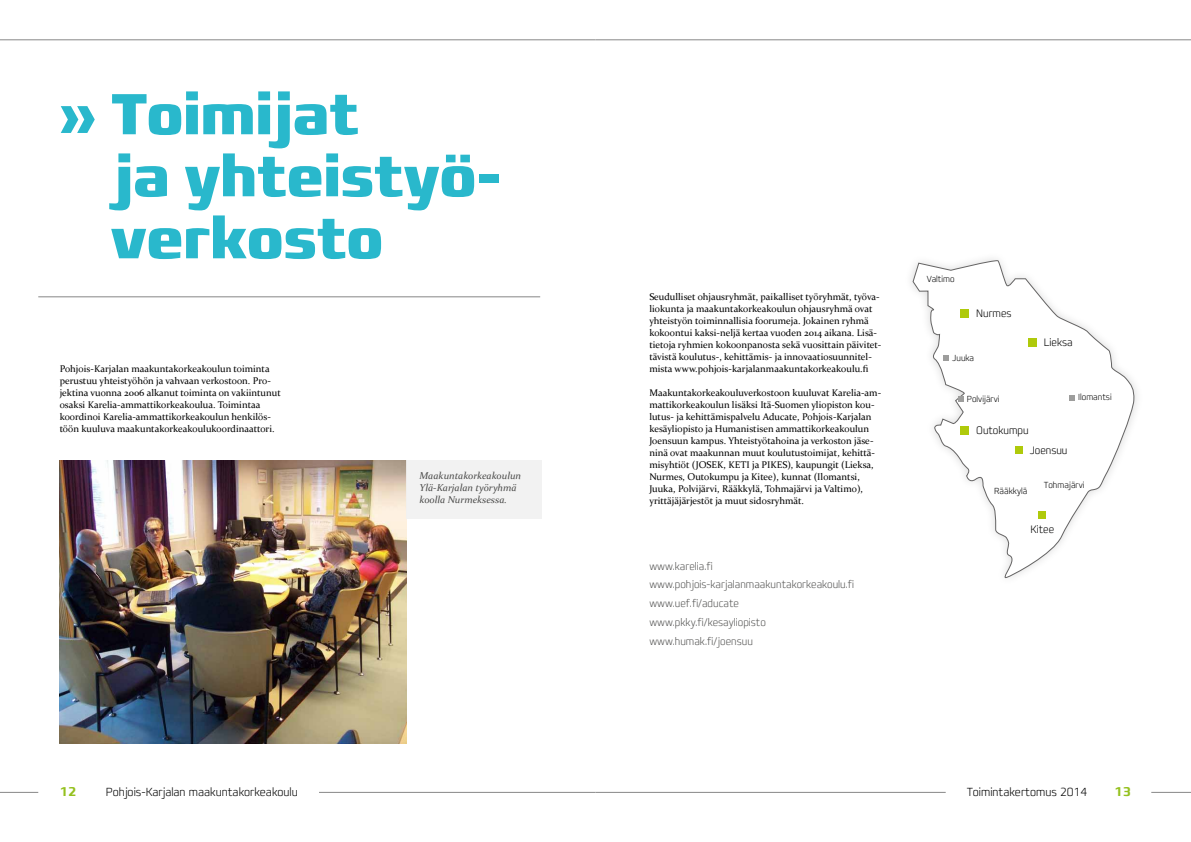
<style>
.page{position:relative;width:1191px;height:842px;background:#fff}
.page>*{position:absolute;margin:0;border:0;box-sizing:border-box;transform-origin:0 0}
.t1{font:800 condensed 59px/62px "Francker CYR";color:#29b8cc}
.t2{font:13px "Francker CYR Condensed Smbold";color:#95c11f}
.t3{font:200 condensed 12px "Francker CYR";color:#000}
.t4{font:200 condensed 11px/18.9px "Francker CYR";color:#575756}
.t5{font:200 condensed 11px "Francker CYR";color:#000}
.t6{font:italic 10px/12px "Constantia";color:#4a4a49}
.t7{font:9.7px/12px "Constantia";color:#000}
.t8{font:200 condensed 9px "Francker CYR";color:#000}
</style>
<div class="page">
<hr style="left:0;top:792px;width:38px;height:1px;background:#878787">
<hr style="left:595px;top:792px;width:350px;height:1px;background:#878787">
<hr style="left:319px;top:792px;width:276px;height:1px;background:#878787">
<hr style="left:0;top:40px;width:595px;height:1px;background:#878787">
<hr style="left:595px;top:40px;width:596px;height:1px;background:#878787">
<hr style="left:1151px;top:792px;width:40px;height:1px;background:#878787">
<hr style="left:38px;top:297px;width:502px;height:1px;background:#878787">
<svg style="left:912px;top:260px;width:222px;height:319px"></svg>
<div style="left:960px;top:309px;width:9px;height:9px;background:#afca0b"></div>
<div style="left:1028px;top:338px;width:9px;height:9px;background:#afca0b"></div>
<svg style="left:943px;top:355px;width:6px;height:6px"></svg>
<svg style="left:1068px;top:395px;width:6px;height:5px"></svg>
<svg style="left:958px;top:396px;width:6px;height:6px"></svg>
<div style="left:960px;top:426px;width:9px;height:9px;background:#afca0b"></div>
<div style="left:1015px;top:446px;width:8px;height:7px;background:#afca0b"></div>
<div style="left:1038px;top:511px;width:7px;height:8px;background:#afca0b"></div>
<img style="left:60px;top:461px;width:346px;height:282px">
<div style="left:406px;top:461px;width:135px;height:58px;background:#f1f1f1"></div>
<h1 class="t1" style="left:111px;top:84px;width:391px;text-indent:-51px">» Toimijat<br>ja yhteistyö&shy;verkosto</h1>
<p class="t7" style="left:60px;top:362px;width:222px">Pohjois-Karjalan maakuntakorkeakoulun toiminta perustuu yhteistyöhön ja vahvaan verkostoon. Pro&shy;jektina vuonna 2006 alkanut toiminta on vakiintunut osaksi Karelia-ammattikorkeakoulua. Toimintaa koordinoi Karelia-ammattikorkeakoulun henkilös&shy;töön kuuluva maakuntakorkeakoulukoordinaattori.</p>
<p class="t6" style="left:419px;top:470px;width:103px">Maakuntakorkeakoulun<br>Ylä-Karjalan työryhmä koolla Nurmeksessa.</p>
<p class="t7" style="left:649px;top:290px;width:233px">Seudulliset ohjausryhmät, paikalliset työryhmät, työva&shy;liokunta ja maakuntakorkeakoulun ohjausryhmä ovat yhteistyön toiminnallisia foorumeja. Jokainen ryhmä kokoontui kaksi-neljä kertaa vuoden 2014 aikana. Lisä&shy;tietoja ryhmien kokoonpanosta sekä vuosittain päivitet&shy;tävistä koulutus-, kehittämis- ja innovaatiosuunnitel&shy;mista www.pohjois-karjalanmaakuntakorkeakoulu.fi</p>
<p class="t7" style="left:649px;top:386px;width:233px">Maakuntakorkeakouluverkostoon kuuluvat Karelia-am&shy;mattikorkeakoulun lisäksi Itä-Suomen yliopiston kou&shy;lutus- ja kehittämispalvelu Aducate, Pohjois-Karjalan kesäyliopisto ja Humanistisen ammattikorkeakoulun Joensuun kampus. Yhteistyötahoina ja verkoston jäse&shy;ninä ovat maakunnan muut koulutustoimijat, kehittä&shy;misyhtiöt (JOSEK, KETI ja PIKES), kaupungit (Lieksa, Nurmes, Outokumpu ja Kitee), kunnat (Ilomantsi, Juuka, Polvijärvi, Rääkkylä, Tohmajärvi ja Valtimo), yrittäjäjärjestöt ja muut sidosryhmät.</p>
<p class="t4" style="left:649px;top:557px;width:206px">www.karelia.fi www.pohjois-karjalanmaakuntakorkeakoulu.fi www.uef.fi/aducate www.pkky.fi/kesayliopisto www.humak.fi/joensuu</p>
<p class="t8" style="left:927px;top:274px;width:29px">Valtimo</p>
<p class="t5" style="left:976px;top:307px;width:37px">Nurmes</p>
<p class="t8" style="left:952px;top:352px;width:23px">Juuka</p>
<p class="t8" style="left:967px;top:394px;width:34px">Polvijärvi</p>
<p class="t5" style="left:976px;top:424px;width:54px">Outokumpu</p>
<p class="t5" style="left:1043px;top:335px;width:30px">Lieksa</p>
<p class="t8" style="left:1078px;top:391px;width:35px">Ilomantsi</p>
<p class="t5" style="left:1029px;top:443px;width:39px">Joensuu</p>
<p class="t8" style="left:994px;top:486px;width:35px">Rääkkylä</p>
<p class="t8" style="left:1044px;top:479px;width:42px">Tohmajärvi</p>
<p class="t5" style="left:1030px;top:522px;width:25px">Kitee</p>
<h2 class="t2" style="left:60px;top:784px;width:18px">12</h2>
<p class="t3" style="left:106px;top:784px;width:193px">Pohjois-Karjalan maakuntakorkeakoulu</p>
<p class="t3" style="left:966px;top:784px;width:122px">Toimintakertomus 2014</p>
<h2 class="t2" style="left:1114px;top:784px;width:18px">13</h2>
</div>
